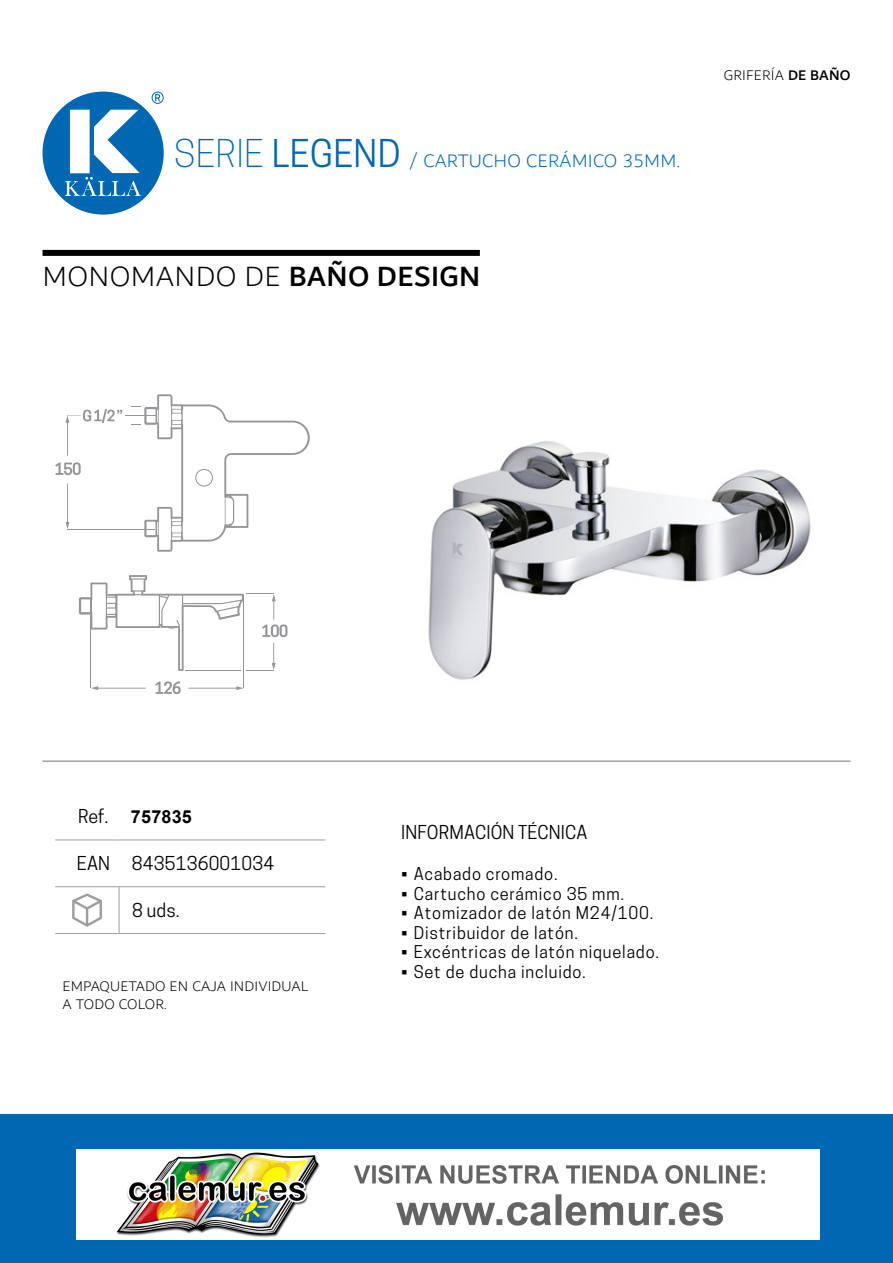
<style>
.page{position:relative;width:893px;height:1263px;background:#fff}
.page>*{position:absolute;margin:0;border:0;box-sizing:border-box;transform-origin:0 0}
.t1{font:300 30px "Dubai";letter-spacing:.01em;color:#000}
.t2{font:300 19.5px "Dubai";letter-spacing:.01em;color:#0067b2}
.t3{font:18px "Cooper Hewitt";letter-spacing:.01em;color:#000}
.t4{font:700 18px "Arial";letter-spacing:.01em;color:#000}
.t5{font:16.5px "Cooper Hewitt";letter-spacing:.05em;color:#000}
.t6{font:300 15px/18px "Dubai";letter-spacing:.01em;color:#000}
.s1{font-family:"Cooper Hewitt";font-size:36px}
.s2{font-family:"Cooper Hewitt";font-weight:400;font-size:36px}
.s3{font-weight:500}
</style>
<div class="page">
<div style="left:0;top:1114px;width:893px;height:149px;background:#0067b2"></div>
<svg style="left:43px;top:92px;width:121px;height:123px"></svg>
<hr style="left:43px;top:761px;width:127px;height:1px;background:#9d9d9c">
<hr style="left:170px;top:761px;width:218px;height:1px;background:#9d9d9c">
<hr style="left:388px;top:761px;width:462px;height:1px;background:#9d9d9c">
<div style="left:43px;top:250px;width:437px;height:6px;background:#000"></div>
<hr style="left:67px;top:529px;width:88px;height:1px;background:#939598">
<hr style="left:126px;top:415px;width:30px;height:1px;background:#939598">
<svg style="left:155px;top:681px;width:26px;height:13px"></svg>
<svg style="left:91px;top:686px;width:55px;height:4px"></svg>
<svg style="left:189px;top:686px;width:55px;height:4px"></svg>
<hr style="left:91px;top:615px;width:1px;height:73px;background:#939598">
<hr style="left:243px;top:595px;width:1px;height:93px;background:#939598">
<svg style="left:79px;top:575px;width:208px;height:96px"></svg>
<svg style="left:55px;top:462px;width:26px;height:13px"></svg>
<svg style="left:66px;top:484px;width:3px;height:45px"></svg>
<svg style="left:66px;top:409px;width:56px;height:47px"></svg>
<svg style="left:132px;top:394px;width:178px;height:158px"></svg>
<img style="left:428px;top:441px;width:383px;height:239px">
<hr style="left:55px;top:840px;width:64px;height:1px;background:#9d9d9c">
<hr style="left:119px;top:840px;width:206px;height:1px;background:#9d9d9c">
<hr style="left:55px;top:886px;width:64px;height:1px;background:#9d9d9c">
<hr style="left:119px;top:886px;width:206px;height:1px;background:#9d9d9c">
<hr style="left:119px;top:887px;width:1px;height:46px;background:#9d9d9c">
<hr style="left:55px;top:933px;width:64px;height:1px;background:#9d9d9c">
<hr style="left:119px;top:933px;width:206px;height:1px;background:#9d9d9c">
<svg style="left:72px;top:893px;width:30px;height:34px"></svg>
<img style="left:76px;top:1149px;width:743px;height:90px">
<h1 class="t2" style="left:174px;top:145px;width:507px"><span class="s1">SERIE</span> <span class="s2">LEGEND</span> / CARTUCHO CERÁMICO 35MM.</h1>
<h2 class="t1" style="left:43px;top:253px;width:439px">MONOMANDO DE <span class="s3">BAÑO DESIGN</span></h2>
<p class="t6" style="left:724px;top:67px;width:128px">GRIFERÍA <span class="s3">DE BAÑO</span></p>
<p class="t3" style="left:78px;top:806px;width:32px">Ref.</p>
<p class="t4" style="left:131px;top:805px;width:62px">757835</p>
<p class="t3" style="left:77px;top:853px;width:35px">EAN</p>
<p class="t3" style="left:132px;top:853px;width:144px">8435136001034</p>
<p class="t3" style="left:132px;top:899px;width:49px">8 uds.</p>
<h3 class="t6" style="left:62px;top:977px;width:247px">EMPAQUETADO EN CAJA INDIVIDUAL<br>A TODO COLOR.</h3>
<p class="t3" style="left:401px;top:822px;width:188px">INFORMACIÓN TÉCNICA</p>
<p class="t5" style="left:401px;top:864px;width:158px">• Acabado cromado.</p>
<p class="t5" style="left:401px;top:884px;width:224px">• Cartucho cerámico 35 mm.</p>
<p class="t5" style="left:401px;top:903px;width:254px">• Atomizador de latón M24/100.</p>
<p class="t5" style="left:401px;top:923px;width:178px">• Distribuidor de latón.</p>
<p class="t5" style="left:401px;top:942px;width:259px">• Excéntricas de latón niquelado.</p>
<p class="t5" style="left:401px;top:962px;width:186px">• Set de ducha incluido.</p>
</div>
